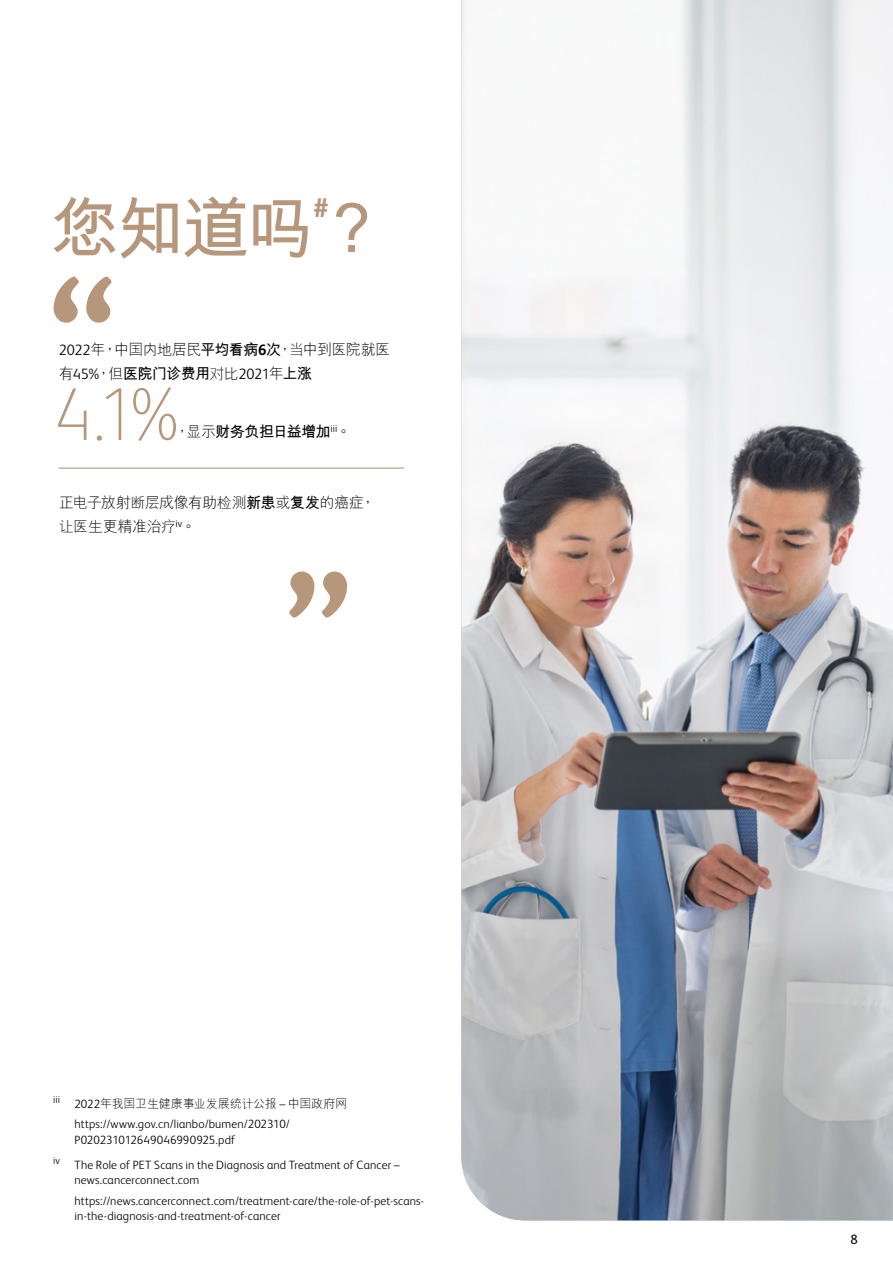
<style>
.page{position:relative;width:893px;height:1263px;background:#fff}
.page>*{position:absolute;margin:0;border:0;box-sizing:border-box;transform-origin:0 0}
.t1{font:100 75px "FS Albert Pro";color:#b6977c}
.t2{font:700 27px "FS Albert Pro";color:#b6977c}
.t3{font:300 15px/24px "M Hei PRC";letter-spacing:-.035em;color:#000}
.t4{font:700 15px "M Hei PRC";letter-spacing:-.04em;color:#000}
.t5{font:13.5px "FS Albert Pro";color:#000}
.t6{font:300 12px/15.8px "FS Albert Pro";letter-spacing:.015em;color:#000}
.t7{font:300 12px "M Hei PRC";letter-spacing:-.02em;color:#000}
.s1{font-family:"FS Albert Pro"}
.s2{font-family:"M Hei HKS"}
.s3{font-weight:700}
.s4{font-family:"FS Albert Pro";font-weight:700}
.s5{font-family:"M Hei HKS";font-weight:300}
.s6{font-weight:300}
</style>
<div class="page">
<svg style="left:54px;top:277px;width:58px;height:46px"></svg>
<svg style="left:289px;top:571px;width:58px;height:46px"></svg>
<hr style="left:58px;top:467px;width:346px;height:2px;background:#b6977c">
<svg style="left:54px;top:196px;width:313px;height:63px"></svg>
<img style="left:461px;top:0;width:432px;height:1220px">
<h2 class="t2" style="left:314px;top:189px;width:17px">#</h2>
<p class="t3" style="left:59px;top:338px;width:333px"><span class="s1">2022</span>年<span class="s2">，</span>中国内地居民<span class="s3">平均看病</span><span class="s4">6</span><span class="s3">次</span><span class="s2">，</span>当中到医院就医有<span class="s1">45%</span><span class="s2">，</span>但<span class="s3">医院门诊费用</span>对比<span class="s1">2021</span>年<span class="s3">上涨</span></p>
<h1 class="t1" style="left:53px;top:365px;width:127px">4.1%</h1>
<p class="t4" style="left:175px;top:423px;width:178px"><span class="s5">，</span><span class="s6">显示</span>财务负担日益增加<sup>iii</sup><span class="s5">。</span></p>
<p class="t3" style="left:59px;top:491px;width:318px">正电子放射断层成像有助检测<span class="s3">新患</span>或<span class="s3">复发</span>的癌症<span class="s2">，</span>让医生更精准治疗<sup>iv</sup><span class="s2">。</span></p>
<p class="t7" style="left:53px;top:1097px;width:295px"><sup>iii</sup> <span class="s1">2022</span>年我国卫生健康事业发展统计公报 <span class="s1">–</span> 中国政府网</p>
<p class="t6" style="left:74px;top:1116px;width:217px">https://www.gov.cn/lianbo/bumen/202310/<br>P020231012649046990925.pdf</p>
<p class="t6" style="left:74px;top:1156px;width:327px;text-indent:-21px"><sup>iv</sup> The Role of PET Scans in the Diagnosis and Treatment of Cancer – news.cancerconnect.com</p>
<p class="t6" style="left:74px;top:1192px;width:351px">https://news.cancerconnect.com/treatment-care/the-role-of-pet-scans&shy;in-the-diagnosis-and-treatment-of-cancer</p>
<p class="t5" style="left:850px;top:1229px;width:9px">8</p>
</div>
